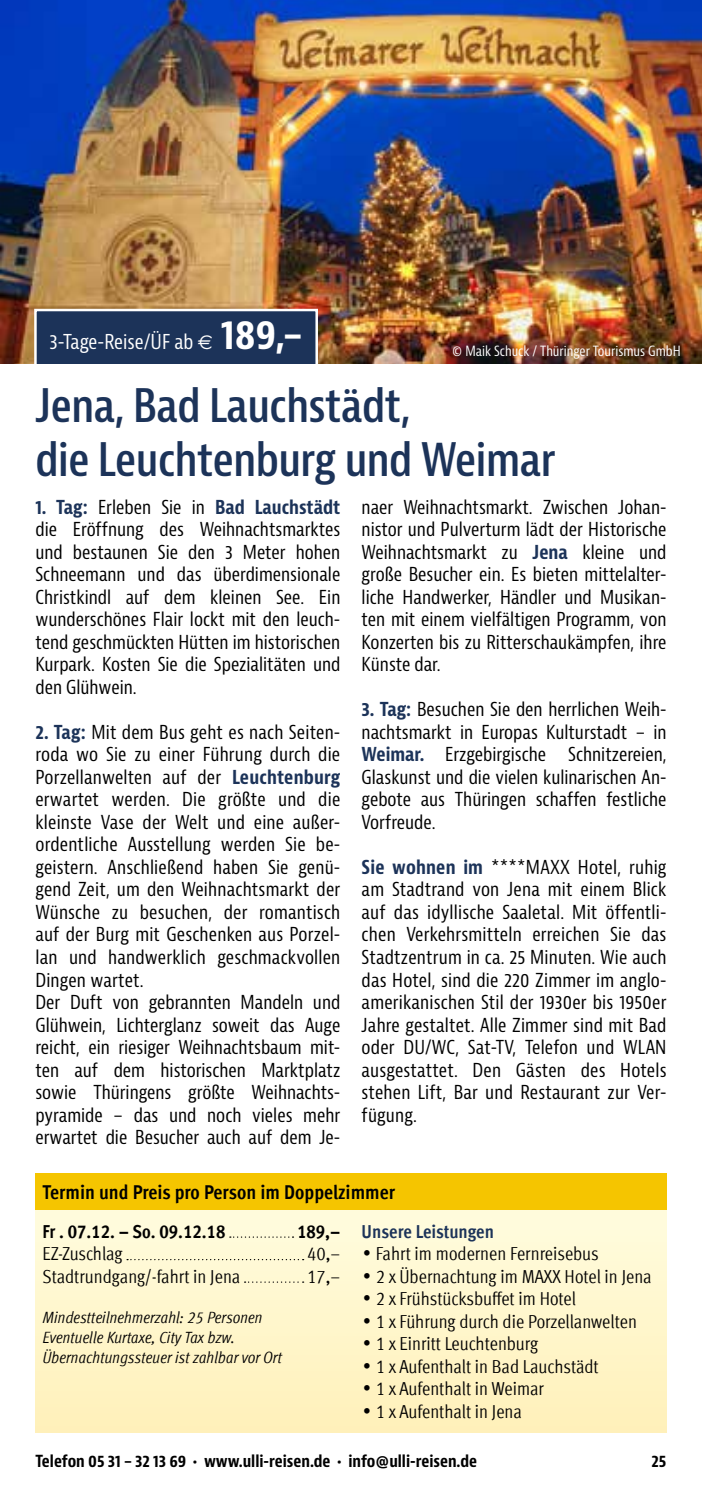
<style>
.page{position:relative;width:702px;height:1489px;background:#fff}
.page>*{position:absolute;margin:0;border:0;box-sizing:border-box;transform-origin:0 0}
.t1{font:600 condensed 45px/54px "Bernina Sans";letter-spacing:-.01em;color:#1c3359}
.t2{font:700 condensed 20px "Meta Offc";color:#000}
.t3{font:condensed 20px "Bernina Sans";color:#fff}
.t4{font:condensed 18.75px/22.5px "Bernina Sans";color:#000;text-align:justify}
.t5{font:condensed 18.75px "Meta Offc";color:#000}
.t6{font:700 condensed 18.75px "Meta Offc";color:#000}
.t7{font:700 condensed 18.75px "Meta Offc";letter-spacing:-.005em;color:#1c3359}
.t8{font:italic condensed 16.25px/20px "Meta Offc";color:#000}
.t9{font:700 condensed 16.25px "Bernina Sans";color:#000}
.t10{font:condensed 13.75px "Bernina Sans";color:#fff}
.s1{font-family:"Euro Sans";font-stretch:normal}
.s2{font-weight:700;font-size:40px}
.s3{font-weight:700;color:#1c3359}
.s4{font-family:"Swiss 721 BT"}
</style>
<div class="page">
<img style="left:0;top:0;width:702px;height:363px">
<div style="left:35px;top:310px;width:282px;height:53px;background:#1c3359"></div>
<div style="left:34px;top:309px;width:284px;height:56px;border:2px solid #fff"></div>
<div style="left:35px;top:1209px;width:631px;height:222px;background:linear-gradient(to bottom,#fffcde,#fff1ba)"></div>
<svg style="left:230px;top:1236px;width:63px;height:1px"></svg>
<svg style="left:127px;top:1258px;width:176px;height:2px"></svg>
<svg style="left:244px;top:1281px;width:59px;height:1px"></svg>
<div style="left:35px;top:1172px;width:631px;height:37px;background:#f5c500"></div>
<p class="t3" style="left:50px;top:330px;width:254px">3-Tage-Reise/ÜF ab <span class="s1">€</span> <span class="s2">189,–</span></p>
<p class="t10" style="left:452px;top:343px;width:230px">© Maik Schuck / Thüringer Tourismus GmbH</p>
<h1 class="t1" style="left:35px;top:380px;width:521px">Jena, Bad Lauchstädt,<br>die Leuchtenburg und Weimar</h1>
<p class="t4" style="left:35px;top:496px;width:306px"><span class="s3">1. Tag:</span> Erleben Sie in <span class="s3">Bad Lauchstädt </span>die Eröffnung des Weihnachtsmarktes und bestaunen Sie den 3 Meter hohen Schneemann und das überdimensionale Christkindl auf dem kleinen See. Ein wunderschönes Flair lockt mit den leuch&shy;tend geschmückten Hütten im historischen Kurpark. Kosten Sie die Spezialitäten und den Glühwein.</p>
<p class="t4" style="left:35px;top:721px;width:306px;text-align:left"><span class="s3">2. Tag:</span> Mit dem Bus geht es nach Seiten&shy;roda wo Sie zu einer Führung durch die Porzellanwelten auf der <span class="s3">Leuchtenburg </span>erwartet werden. Die größte und die kleinste Vase der Welt und eine außer&shy;ordentliche Ausstellung werden Sie be&shy;geistern. Anschließend haben Sie genü&shy;gend Zeit, um den Weihnachtsmarkt der Wünsche zu besuchen, der romantisch auf der Burg mit Geschenken aus Porzel&shy;lan und handwerklich geschmackvollen Dingen wartet.<br>Der Duft von gebrannten Mandeln und Glühwein, Lichterglanz soweit das Auge reicht, ein riesiger Weihnachtsbaum mit&shy;ten auf dem historischen Marktplatz sowie Thüringens größte Weihnachts&shy;pyramide – das und noch vieles mehr erwartet die Besucher auch auf dem Je-</p>
<p class="t4" style="left:361px;top:496px;width:306px">naer Weihnachtsmarkt. Zwischen Johan&shy;nistor und Pulverturm lädt der Historische Weihnachtsmarkt zu <span class="s3">Jena</span> kleine und große Besucher ein. Es bieten mittelalter&shy;liche Handwerker, Händler und Musikan&shy;ten mit einem vielfältigen Programm, von Konzerten bis zu Ritterschaukämpfen, ihre Künste dar.</p>
<p class="t4" style="left:361px;top:698px;width:306px"><span class="s3">3. Tag:</span> Besuchen Sie den herrlichen Weih&shy;nachtsmarkt in Europas Kulturstadt – in <span class="s3">Weimar.</span> Erzgebirgische Schnitzereien, Glaskunst und die vielen kulinarischen An&shy;gebote aus Thüringen schaffen festliche Vorfreude.</p>
<p class="t4" style="left:361px;top:856px;width:306px"><span class="s3">Sie wohnen im</span> ****MAXX Hotel, ruhig am Stadtrand von Jena mit einem Blick auf das idyllische Saaletal. Mit öffentli&shy;chen Verkehrsmitteln erreichen Sie das Stadtzentrum in ca. 25 Minuten. Wie auch das Hotel, sind die 220 Zimmer im anglo&shy;amerikanischen Stil der 1930er bis 1950er Jahre gestaltet. Alle Zimmer sind mit Bad oder DU/WC, Sat-TV, Telefon und WLAN ausgestattet. Den Gästen des Hotels stehen Lift, Bar und Restaurant zur Ver&shy;fügung.</p>
<p class="t2" style="left:43px;top:1179px;width:354px">Termin und Preis pro Person im Doppelzimmer</p>
<p class="t6" style="left:43px;top:1220px;width:184px">Fr . 07.12. – So. 09.12.18</p>
<p class="t6" style="left:297px;top:1220px;width:45px">189,–</p>
<p class="t5" style="left:43px;top:1242px;width:82px">EZ-Zuschlag</p>
<p class="t5" style="left:307px;top:1242px;width:35px">40,–</p>
<p class="t5" style="left:43px;top:1265px;width:199px">Stadtrundgang/-fahrt in Jena</p>
<p class="t5" style="left:307px;top:1265px;width:35px">17,–</p>
<p class="t8" style="left:43px;top:1307px;width:241px">Mindestteilnehmerzahl: 25 Personen<br>Eventuelle Kurtaxe, City Tax bzw.<br>Übernachtungssteuer ist zahlbar vor Ort</p>
<p class="t7" style="left:361px;top:1220px;width:134px">Unsere Leistungen</p>
<p class="t5" style="left:361px;top:1242px;width:239px"><span class="s4">•</span> Fahrt im modernen Fernreisebus</p>
<p class="t5" style="left:361px;top:1265px;width:291px"><span class="s4">•</span> 2 x Übernachtung im MAXX Hotel in Jena</p>
<p class="t5" style="left:361px;top:1287px;width:216px"><span class="s4">•</span> 2 x Frühstücksbuffet im Hotel</p>
<p class="t5" style="left:361px;top:1310px;width:277px"><span class="s4">•</span> 1 x Führung durch die Porzellanwelten</p>
<p class="t5" style="left:361px;top:1332px;width:178px"><span class="s4">•</span> 1 x Einritt Leuchtenburg</p>
<p class="t5" style="left:361px;top:1355px;width:239px"><span class="s4">•</span> 1 x Aufenthalt in Bad Lauchstädt</p>
<p class="t5" style="left:361px;top:1377px;width:184px"><span class="s4">•</span> 1 x Aufenthalt in Weimar</p>
<p class="t5" style="left:361px;top:1400px;width:162px"><span class="s4">•</span> 1 x Aufenthalt in Jena</p>
<p class="t9" style="left:35px;top:1451px;width:443px">Telefon 05 31 – 32 13 69 • www.ulli-reisen.de • info@ulli-reisen.de</p>
<p class="t9" style="left:651px;top:1451px;width:16px">25</p>
</div>
